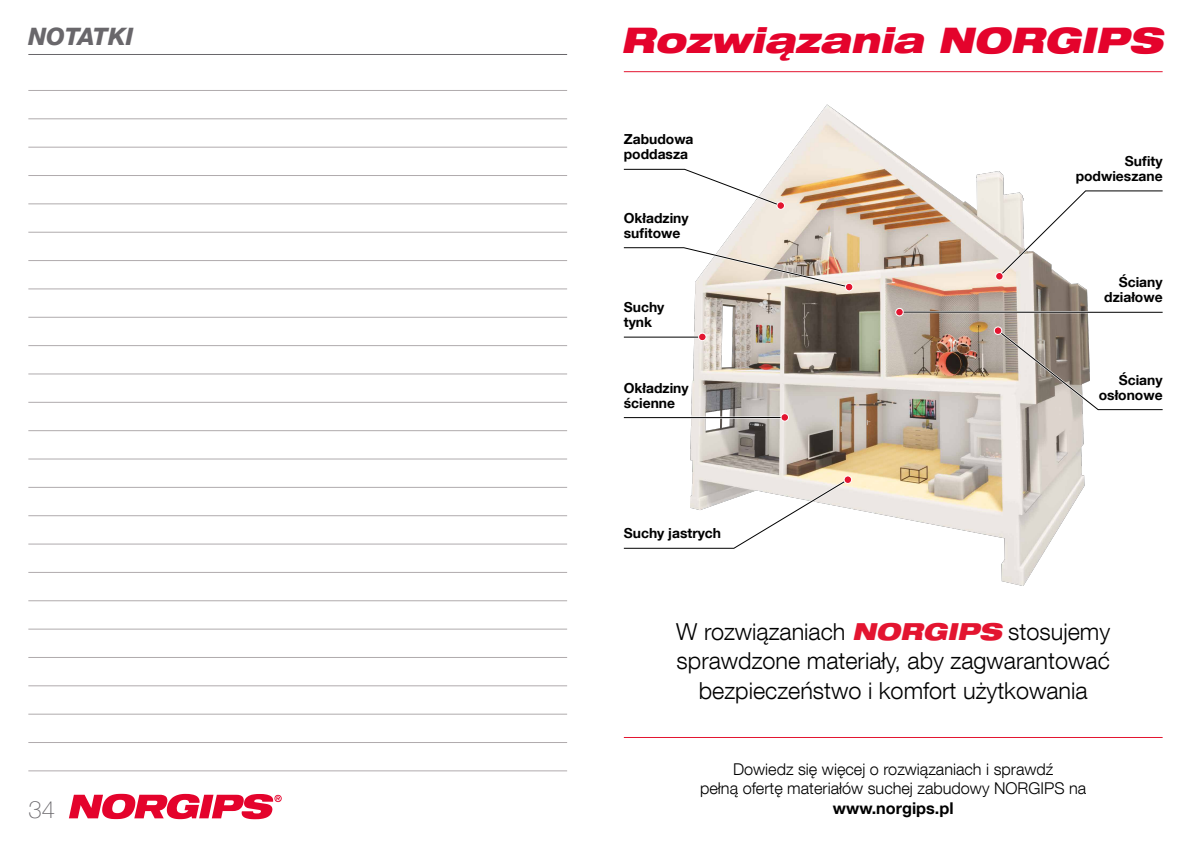
<style>
.page{position:relative;width:1191px;height:842px;background:#fff}
.page>*{position:absolute;margin:0;border:0;box-sizing:border-box;transform-origin:0 0}
.t1{font:italic 900 expanded 35.2px "Helvetica Neue LT Com";color:#e4032c}
.t2{font:italic 800 24px "Helvetica Neue LT Com";color:#69676b}
.t3{font:100 24px "Helvetica Neue LT Com";color:#69676b}
.t4{font:300 23.4px/29px "Helvetica Neue LT Com";color:#000;text-align:center}
.t5{font:300 16.3px/19.5px "Helvetica Neue LT Com";color:#000;text-align:center}
.t6{font:700 16.3px "Helvetica Neue LT Com";color:#000}
.t7{font:700 13.8px/14.9px "Helvetica Neue LT Com";color:#000}
.s1{font-weight:900;font-style:italic;font-stretch:expanded;color:#e31530}
</style>
<div class="page">
<svg style="left:69px;top:794px;width:213px;height:25px"></svg>
<img style="left:690px;top:105px;width:399px;height:480px">
<svg style="left:623px;top:167px;width:160px;height:41px"></svg>
<svg style="left:623px;top:246px;width:228px;height:44px"></svg>
<svg style="left:996px;top:189px;width:167px;height:90px"></svg>
<svg style="left:995px;top:328px;width:168px;height:84px"></svg>
<svg style="left:903px;top:310px;width:260px;height:4px"></svg>
<svg style="left:623px;top:415px;width:158px;height:5px"></svg>
<svg style="left:623px;top:335px;width:75px;height:4px"></svg>
<svg style="left:623px;top:477px;width:227px;height:73px"></svg>
<div style="left:995px;top:272px;width:8px;height:8px;background:#e31530;border-radius:50%"></div>
<div style="left:995px;top:272px;width:8px;height:8px;border:1px solid #fff;border-radius:50%"></div>
<div style="left:895px;top:308px;width:8px;height:8px;background:#e31530;border-radius:50%"></div>
<div style="left:895px;top:308px;width:8px;height:8px;border:1px solid #fff;border-radius:50%"></div>
<div style="left:994px;top:327px;width:7px;height:7px;background:#e31530;border-radius:50%"></div>
<div style="left:994px;top:327px;width:8px;height:8px;border:1px solid #fff;border-radius:50%"></div>
<div style="left:845px;top:283px;width:8px;height:8px;background:#e31530;border-radius:50%"></div>
<div style="left:845px;top:283px;width:8px;height:8px;border:1px solid #fff;border-radius:50%"></div>
<div style="left:777px;top:202px;width:7px;height:7px;background:#e31530;border-radius:50%"></div>
<div style="left:776px;top:201px;width:9px;height:9px;border:1px solid #fff;border-radius:50%"></div>
<div style="left:781px;top:414px;width:7px;height:7px;background:#e31530;border-radius:50%"></div>
<div style="left:780px;top:413px;width:9px;height:8px;border:1px solid #fff;border-radius:50%"></div>
<div style="left:698px;top:333px;width:8px;height:8px;background:#e31530;border-radius:50%"></div>
<div style="left:698px;top:333px;width:8px;height:8px;border:1px solid #fff;border-radius:50%"></div>
<div style="left:844px;top:476px;width:7px;height:7px;background:#e31530;border-radius:50%"></div>
<div style="left:843px;top:476px;width:9px;height:8px;border:1px solid #fff;border-radius:50%"></div>
<hr style="left:624px;top:71px;width:538px;height:1px;background:#e31530">
<hr style="left:624px;top:737px;width:538px;height:1px;background:#e31530">
<hr style="left:28px;top:54px;width:539px;height:1px;background:#69676b">
<hr style="left:28px;top:90px;width:539px;height:1px;background:#b0abad">
<hr style="left:28px;top:119px;width:539px;height:1px;background:#b0abad">
<hr style="left:28px;top:147px;width:539px;height:1px;background:#b0abad">
<hr style="left:28px;top:175px;width:539px;height:1px;background:#b0abad">
<hr style="left:28px;top:204px;width:539px;height:1px;background:#b0abad">
<hr style="left:28px;top:232px;width:539px;height:1px;background:#b0abad">
<hr style="left:28px;top:260px;width:539px;height:1px;background:#b0abad">
<hr style="left:28px;top:289px;width:539px;height:1px;background:#b0abad">
<hr style="left:28px;top:317px;width:539px;height:1px;background:#b0abad">
<hr style="left:28px;top:345px;width:539px;height:1px;background:#b0abad">
<hr style="left:28px;top:374px;width:539px;height:1px;background:#b0abad">
<hr style="left:28px;top:402px;width:539px;height:1px;background:#b0abad">
<hr style="left:28px;top:430px;width:539px;height:1px;background:#b0abad">
<hr style="left:28px;top:459px;width:539px;height:1px;background:#b0abad">
<hr style="left:28px;top:487px;width:539px;height:1px;background:#b0abad">
<hr style="left:28px;top:515px;width:539px;height:1px;background:#b0abad">
<hr style="left:28px;top:544px;width:539px;height:1px;background:#b0abad">
<hr style="left:28px;top:572px;width:539px;height:1px;background:#b0abad">
<hr style="left:28px;top:600px;width:539px;height:1px;background:#b0abad">
<hr style="left:28px;top:629px;width:539px;height:1px;background:#b0abad">
<hr style="left:28px;top:657px;width:539px;height:1px;background:#b0abad">
<hr style="left:28px;top:685px;width:539px;height:1px;background:#b0abad">
<hr style="left:28px;top:714px;width:539px;height:1px;background:#b0abad">
<hr style="left:28px;top:742px;width:539px;height:1px;background:#b0abad">
<hr style="left:28px;top:771px;width:539px;height:1px;background:#b0abad">
<h2 class="t2" style="left:28px;top:23px;width:107px">NOTATKI</h2>
<h2 class="t3" style="left:28px;top:795px;width:28px">34</h2>
<h1 class="t1" style="left:621px;top:18px;width:543px">Rozwiązania NORGIPS</h1>
<p class="t7" style="left:624px;top:132px;width:71px">Zabudowa poddasza</p>
<p class="t7" style="left:624px;top:210px;width:66px">Okładziny sufitowe</p>
<p class="t7" style="left:624px;top:299px;width:42px">Suchy tynk</p>
<p class="t7" style="left:624px;top:380px;width:66px">Okładziny ścienne</p>
<p class="t7" style="left:624px;top:525px;width:99px">Suchy jastrych</p>
<p class="t7" style="left:1075px;top:153px;width:88px;text-align:right">Sufity podwieszane</p>
<p class="t7" style="left:1104px;top:275px;width:60px;text-align:right">Ściany działowe</p>
<p class="t7" style="left:1098px;top:372px;width:65px;text-align:right">Ściany osłonowe</p>
<h3 class="t4" style="left:676px;top:617px;width:435px">W rozwiązaniach <span class="s1">NORGIPS</span> stosujemy sprawdzone materiały, aby zagwarantować bezpieczeństwo i komfort użytkowania</h3>
<p class="t5" style="left:700px;top:759px;width:387px">Dowiedz się więcej o rozwiązaniach i sprawdź<br>pełną ofertę materiałów suchej zabudowy NORGIPS na</p>
<p class="t6" style="left:833px;top:797px;width:122px">www.norgips.pl</p>
</div>
